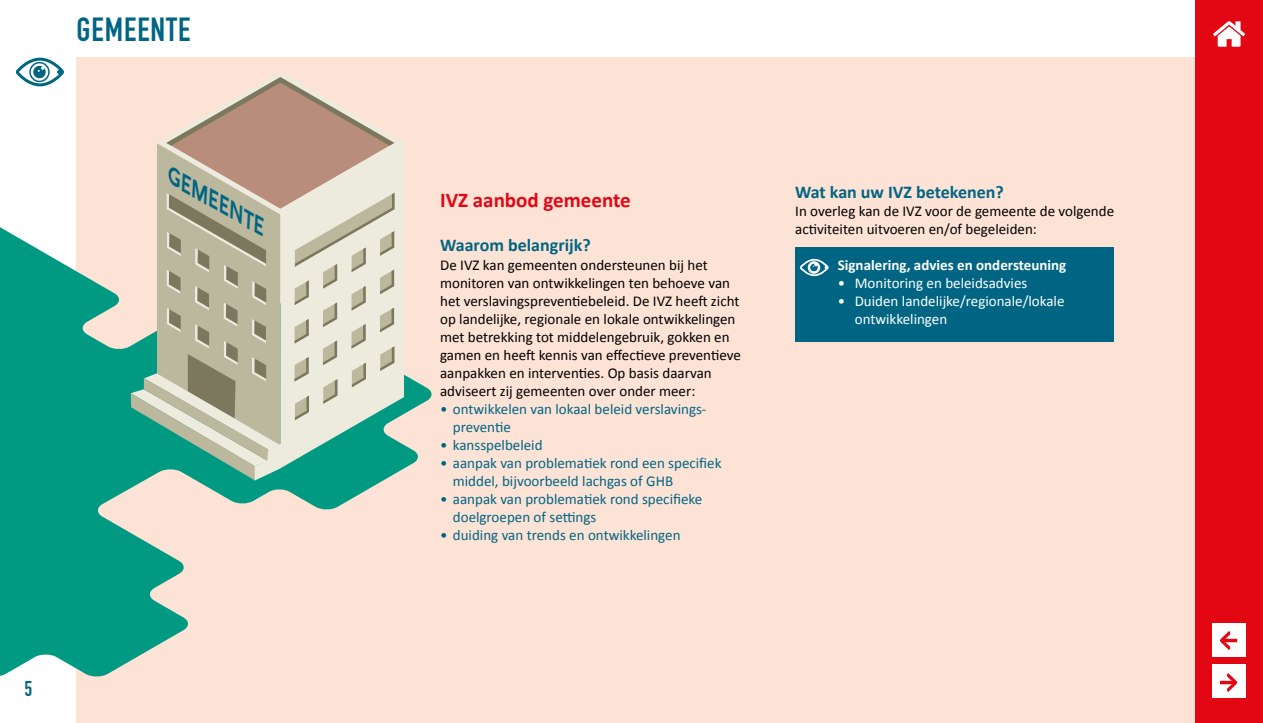
<style>
.page{position:relative;width:1263px;height:723px;background:#fff}
.page>*{position:absolute;margin:0;border:0;box-sizing:border-box;transform-origin:0 0}
.t1{font:700 33px "DIN Condensed";letter-spacing:.03em;color:#006583}
.t2{font:italic 700 22.35px "Aquawax";color:#006583;scale:.9 1}
.t3{font:700 21px "Calibri";color:#e30613}
.t4{font:700 21px "DIN Condensed";color:#006583}
.t5{font:700 18px "Calibri";color:#006583}
.t6{font:15px/18px "Calibri";color:#000}
.t7{font:15px/18px "Calibri";color:#006583}
.t8{font:15px/18px "Calibri";color:#fff}
.t9{font:700 15px "Calibri";color:#fff}
</style>
<div class="page">
<div style="left:77px;top:57px;width:1123px;height:666px;background:#fde2d6"></div>
<svg style="left:0;top:132px;width:432px;height:558px"></svg>
<div style="left:1195px;top:0;width:68px;height:723px;background:#e30613"></div>
<svg style="left:131px;top:72px;width:273px;height:408px"></svg>
<div style="left:795px;top:247px;width:319px;height:95px;background:#006583"></div>
<svg style="left:799px;top:258px;width:30px;height:19px"></svg>
<svg style="left:15px;top:57px;width:49px;height:30px"></svg>
<div style="left:1212px;top:623px;width:33px;height:33px;background:#fff"></div>
<svg style="left:1220px;top:631px;width:17px;height:19px"></svg>
<div style="left:1212px;top:665px;width:33px;height:33px;background:#fff"></div>
<svg style="left:1220px;top:673px;width:17px;height:19px"></svg>
<svg style="left:1213px;top:21px;width:32px;height:26px"></svg>
<h1 class="t1" style="left:77px;top:18px;width:115px">GEMEENTE</h1>
<h2 class="t2" style="left:178px;top:164px;width:125px;rotate:30deg">GEMEENTE</h2>
<h3 class="t4" style="left:24px;top:681px;width:9px">5</h3>
<h3 class="t3" style="left:440px;top:192px;width:192px">IVZ aanbod gemeente</h3>
<p class="t5" style="left:440px;top:238px;width:152px">Waarom belangrijk?</p>
<p class="t6" style="left:440px;top:257px;width:302px">De IVZ kan gemeenten ondersteunen bij het monitoren van ontwikkelingen ten behoeve van het verslavingspreventiebeleid. De IVZ heeft zicht op landelijke, regionale en lokale ontwikkelingen met betrekking tot middelengebruik, gokken en gamen en heeft kennis van effectieve preventieve aanpakken en interventies. Op basis daarvan adviseert zij gemeenten over onder meer:</p>
<p class="t7" style="left:453px;top:400px;width:255px;text-indent:-13px">• ontwikkelen van lokaal beleid verslavings&shy;preventie</p>
<p class="t7" style="left:440px;top:437px;width:104px">• kansspelbeleid</p>
<p class="t7" style="left:453px;top:454px;width:270px;text-indent:-13px">• aanpak van problematiek rond een specifiek middel, bijvoorbeeld lachgas of GHB</p>
<p class="t7" style="left:453px;top:490px;width:251px;text-indent:-13px">• aanpak van problematiek rond specifieke doelgroepen of settings</p>
<p class="t7" style="left:440px;top:526px;width:242px">• duiding van trends en ontwikkelingen</p>
<p class="t5" style="left:795px;top:185px;width:210px">Wat kan uw IVZ betekenen?</p>
<p class="t6" style="left:795px;top:203px;width:320px">In overleg kan de IVZ voor de gemeente de volgende activiteiten uitvoeren en/of begeleiden:</p>
<p class="t9" style="left:838px;top:259px;width:230px">Signalering, advies en ondersteuning</p>
<p class="t8" style="left:838px;top:275px;width:191px">• Monitoring en beleidsadvies</p>
<p class="t8" style="left:855px;top:293px;width:211px;text-indent:-17px">• Duiden landelijke/regionale/lokale ontwikkelingen</p>
</div>
